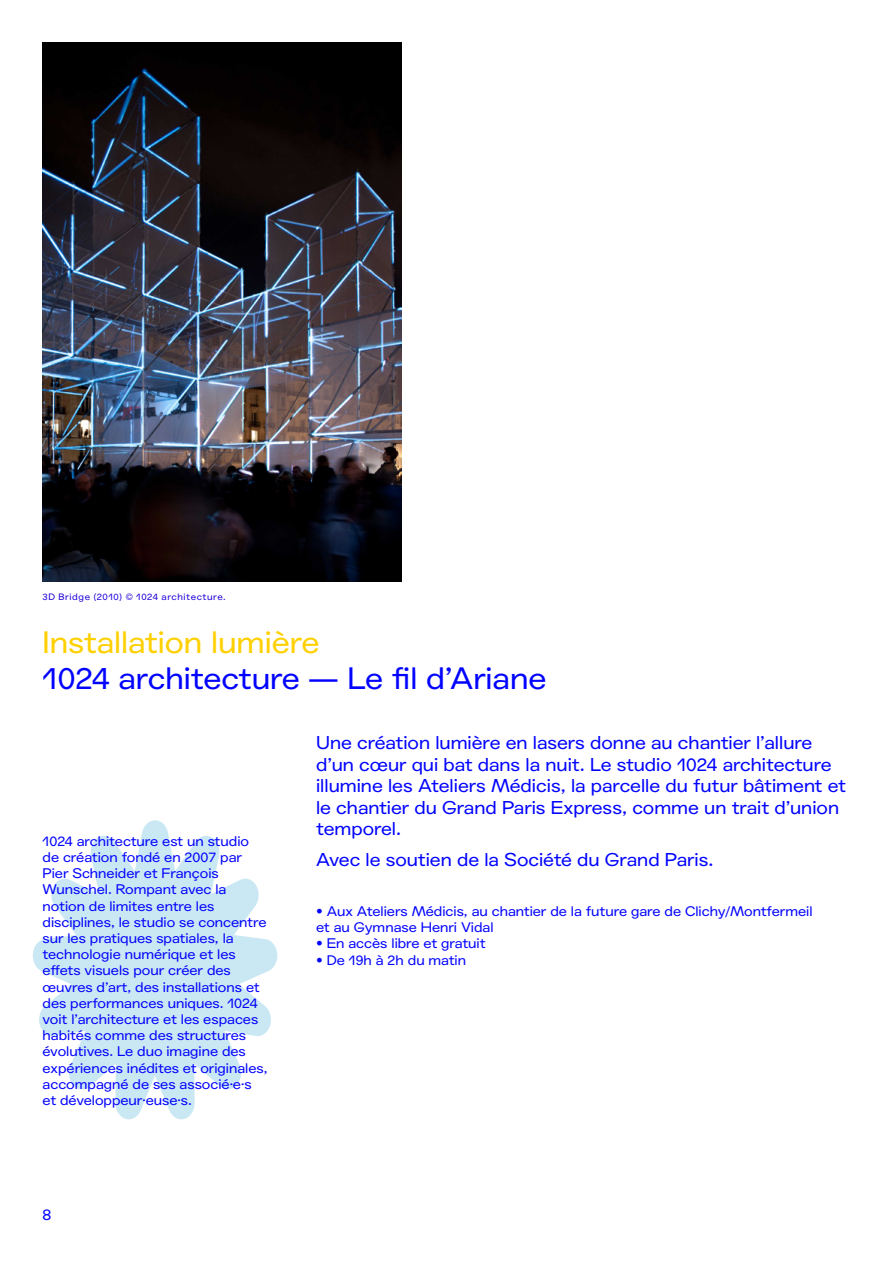
<style>
.page{position:relative;width:893px;height:1263px;background:#fff}
.page>*{position:absolute;margin:0;border:0;box-sizing:border-box;transform-origin:0 0}
.t1{font:30px "Agipo Reg Ext";color:#0203ff}
.t2{font:30px "Agipo Reg Ext";color:#ffd000}
.t3{font:18px/21.6px "Agipo Reg Ext";color:#0203ff}
.t4{font:15px "Agipo Reg Ext";color:#0203ff}
.t5{font:13.5px/16.2px "Agipo Reg Ext";color:#0203ff}
.t6{font:9px "Agipo Reg Ext";letter-spacing:.065em;color:#1e00da}
</style>
<div class="page">
<svg style="left:32px;top:820px;width:246px;height:299px;fill:#cae8f3"></svg>
<img style="left:43px;top:43px;width:359px;height:538px">
<p class="t6" style="left:43px;top:589px;width:185px">3D Bridge (2010) © 1024 architecture.</p>
<h1 class="t2" style="left:43px;top:619px;width:279px">Installation lumière</h1>
<h1 class="t1" style="left:43px;top:655px;width:506px">1024 architecture — Le fil d’Ariane</h1>
<p class="t5" style="left:43px;top:832px;width:227px">1024 architecture est un studio de création fondé en 2007 par<br>Pier Schneider et François<br>Wunschel. Rompant avec la notion de limites entre les disciplines, le studio se concentre sur les pratiques spatiales, la technologie numérique et les effets visuels pour créer des œuvres d’art, des installations et des performances uniques. 1024 voit l’architecture et les espaces habités comme des structures évolutives. Le duo imagine des expériences inédites et originales, accompagné de ses associé·e·s et développeur·euse·s.</p>
<p class="t4" style="left:43px;top:1203px;width:10px">8</p>
<p class="t3" style="left:316px;top:730px;width:531px">Une création lumière en lasers donne au chantier l’allure d’un cœur qui bat dans la nuit. Le studio 1024 architecture illumine les Ateliers Médicis, la parcelle du futur bâtiment et le chantier du Grand Paris Express, comme un trait d’union temporel.</p>
<h2 class="t3" style="left:316px;top:847px;width:399px">Avec le soutien de la Société du Grand Paris.</h2>
<p class="t5" style="left:316px;top:902px;width:498px">• Aux Ateliers Médicis, au chantier de la future gare de Clichy/Montfermeil et au Gymnase Henri Vidal</p>
<p class="t5" style="left:316px;top:934px;width:171px">• En accès libre et gratuit</p>
<p class="t5" style="left:316px;top:951px;width:151px">• De 19h à 2h du matin</p>
</div>
